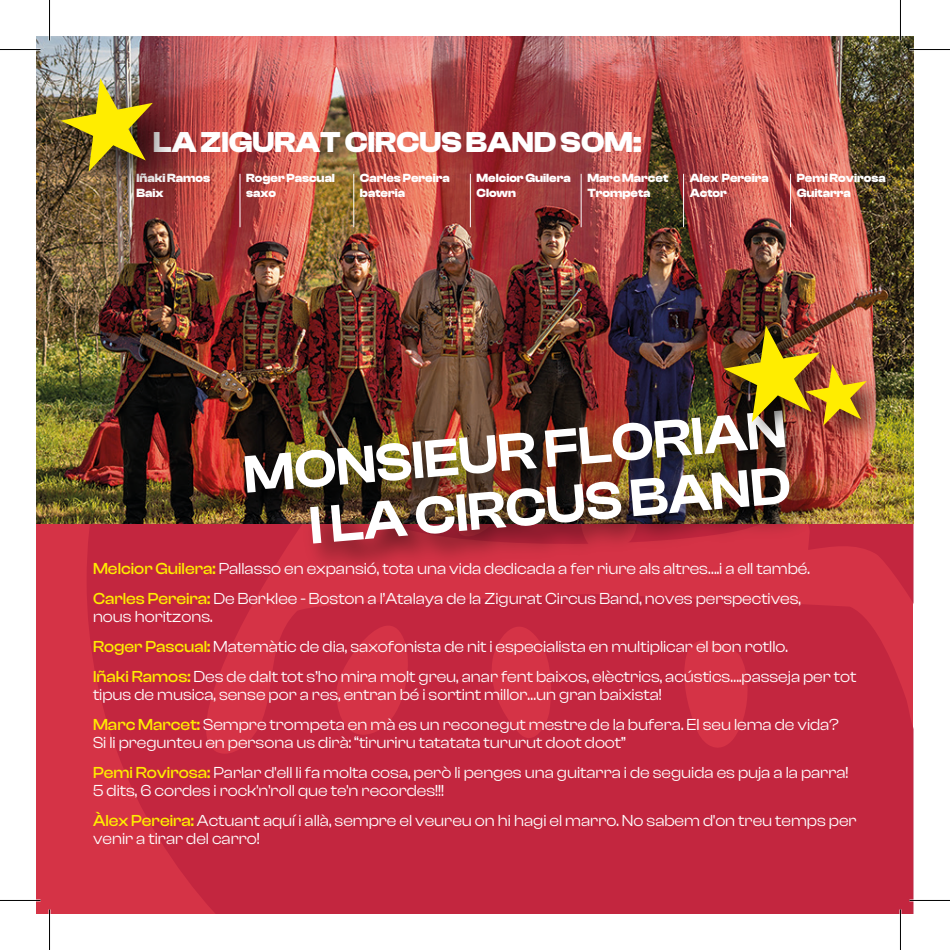
<style>
.page{position:relative;width:950px;height:950px;background:#fff}
.page>*{position:absolute;margin:0;border:0;box-sizing:border-box;transform-origin:0 0}
.t1{font:600 54.45px/56.2px "Clash Display";color:#fff;text-align:right}
.t2{font:700 29.85px "Clash Display";color:#fff}
.t3{font:16.5px/30px "Clash Display";color:#fff}
.t4{font:700 12.3px/14.7px "Clash Display";color:#fff}
.s1{font-weight:500;color:#ffed00}
</style>
<div class="page">
<div style="left:37px;top:37px;width:876px;height:876px;background:#d53346"></div>
<svg style="left:87px;top:523px;width:826px;height:390px;fill:#c3263f"></svg>
<img style="left:37px;top:37px;width:876px;height:486px">
<hr style="left:470px;top:174px;width:1px;height:53px;background:#fff">
<hr style="left:581px;top:174px;width:1px;height:53px;background:#fff">
<hr style="left:683px;top:174px;width:1px;height:53px;background:#fff">
<hr style="left:790px;top:174px;width:1px;height:53px;background:#fff">
<hr style="left:130px;top:174px;width:1px;height:53px;background:#fff">
<hr style="left:240px;top:174px;width:1px;height:53px;background:#fff">
<hr style="left:353px;top:174px;width:1px;height:53px;background:#fff">
<img style="left:41px;top:58px;width:166px;height:167px">
<img style="left:61px;top:78px;width:92px;height:93px">
<img style="left:116px;top:386px;width:717px;height:226px">
<img style="left:711px;top:313px;width:141px;height:141px">
<img style="left:792px;top:351px;width:110px;height:111px">
<img style="left:723px;top:325px;width:143px;height:101px">
<hr style="left:0;top:899px;width:40px;height:2px;background:#fff">
<hr style="left:909px;top:899px;width:40px;height:2px;background:#fff">
<hr style="left:899px;top:0;width:2px;height:40px;background:#fff">
<hr style="left:899px;top:909px;width:2px;height:40px;background:#fff">
<hr style="left:0;top:49px;width:40px;height:1px;background:#000">
<hr style="left:909px;top:49px;width:40px;height:1px;background:#000">
<hr style="left:0;top:900px;width:40px;height:1px;background:#000">
<hr style="left:909px;top:900px;width:40px;height:1px;background:#000">
<hr style="left:49px;top:0;width:1px;height:40px;background:#000">
<hr style="left:49px;top:909px;width:1px;height:40px;background:#000">
<hr style="left:900px;top:0;width:1px;height:40px;background:#000">
<hr style="left:900px;top:909px;width:1px;height:40px;background:#000">
<h2 class="t2" style="left:153px;top:125px;width:490px">LA ZIGURAT CIRCUS BAND SOM:</h2>
<p class="t4" style="left:476px;top:171px;width:96px">Melcior Guilera<br>Clown</p>
<p class="t4" style="left:587px;top:171px;width:82px">Marc Marcet<br>Trompeta</p>
<p class="t4" style="left:689px;top:171px;width:81px">Alex Pereira<br>Actor</p>
<p class="t4" style="left:796px;top:171px;width:90px">Pemi Rovirosa<br>Guitarra</p>
<p class="t4" style="left:136px;top:171px;width:75px">Iñaki Ramos<br>Baix</p>
<p class="t4" style="left:246px;top:171px;width:90px">Roger Pascual saxo</p>
<p class="t4" style="left:360px;top:171px;width:91px">Carles Pereira bateria</p>
<h1 class="t1" style="left:241px;top:447px;width:545px;rotate:-5deg">MONSIEUR FLORIAN<br>I LA CIRCUS BAND</h1>
<p class="t3" style="left:93px;top:553px;width:718px"><span class="s1">Melcior Guilera:</span> Pallasso en expansió, tota una vida dedicada a fer riure als altres….i a ell també.<br><span class="s1">Carles Pereira:</span> De Berklee - Boston a l’Atalaya de la Zigurat Circus Band, noves perspectives,</p>
<p class="t3" style="left:93px;top:601px;width:764px">nous horitzons.<br><span class="s1">Roger Pascual:</span> Matemàtic de dia, saxofonista de nit i especialista en multiplicar el bon rotllo.<br><span class="s1">Iñaki Ramos:</span> Des de dalt tot s’ho mira molt greu, anar fent baixos, elèctrics, acústics….passeja per tot</p>
<p class="t3" style="left:93px;top:679px;width:747px">tipus de musica, sense por a res, entran bé i sortint millor…un gran baixista!<br><span class="s1">Marc Marcet:</span> Sempre trompeta en mà es un reconegut mestre de la bufera. El seu lema de vida?</p>
<p class="t3" style="left:93px;top:727px;width:756px">Si li pregunteu en persona us dirà: “tiruriru tatatata tururut doot doot”<br><span class="s1">Pemi Rovirosa:</span> Parlar d'ell li fa molta cosa, però li penges una guitarra i de seguida es puja a la parra!</p>
<p class="t3" style="left:93px;top:775px;width:765px">5 dits, 6 cordes i rock'n'roll que te'n recordes!!!<br><span class="s1">Àlex Pereira:</span> Actuant aquí i allà, sempre el veureu on hi hagi el marro. No sabem d'on treu temps per</p>
<p class="t3" style="left:93px;top:823px;width:168px">venir a tirar del carro!</p>
</div>
